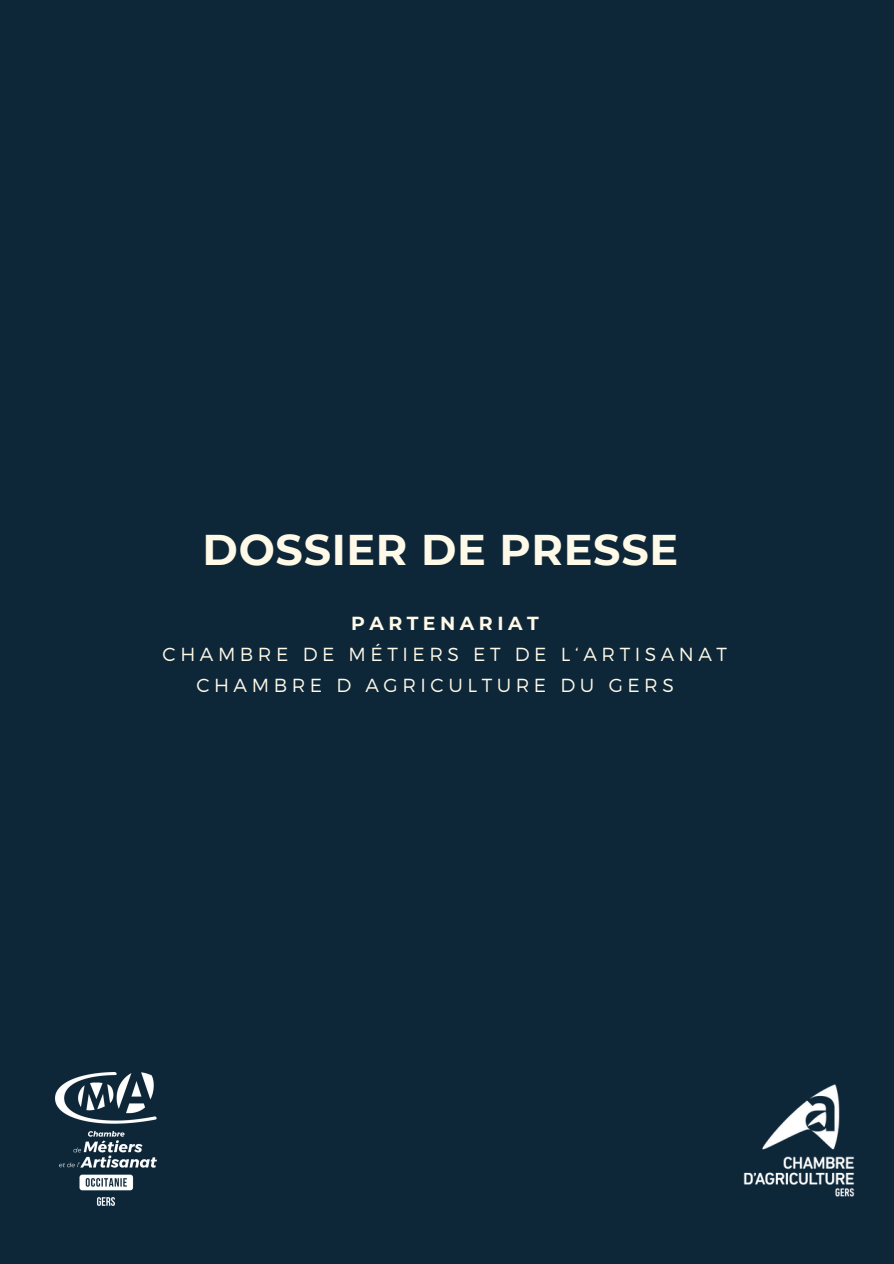
<style>
.page{position:relative;width:894px;height:1264px;background:#fff}
.page>*{position:absolute;margin:0;border:0;box-sizing:border-box;transform-origin:0 0}
.t1{font:700 42.9px "Montserrat";letter-spacing:.015em;color:#fff9e7}
.t2{font:300 18.9px "Montserrat";letter-spacing:.24em;color:#fff9e7}
.t3{font:700 18.9px "Montserrat";letter-spacing:.24em;color:#fff9e7}
</style>
<div class="page">
<div style="left:0;top:0;width:893px;height:1263px;background:#0d2739"></div>
<img style="left:743px;top:1084px;width:112px;height:113px">
<img style="left:55px;top:1072px;width:102px;height:134px">
<h1 class="t1" style="left:202px;top:523px;width:477px">DOSSIER DE PRESSE</h1>
<p class="t3" style="left:351px;top:611px;width:189px">PARTENARIAT</p>
<p class="t2" style="left:163px;top:642px;width:565px">CHAMBRE DE MÉTIERS ET DE L‘ARTISANAT</p>
<p class="t2" style="left:196px;top:673px;width:479px">CHAMBRE D AGRICULTURE DU GERS</p>
</div>
